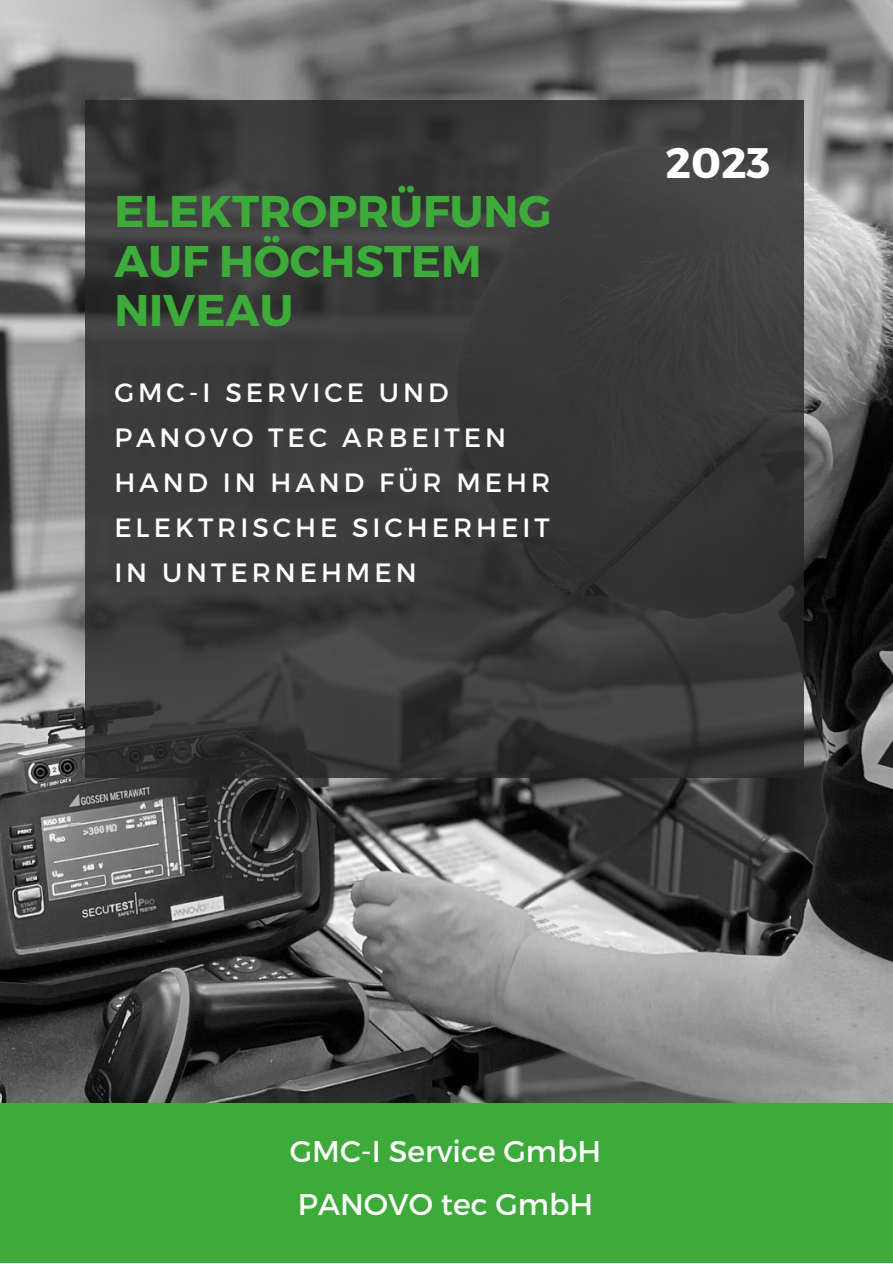
<style>
.page{position:relative;width:893px;height:1264px;background:#fff}
.page>*{position:absolute;margin:0;border:0;box-sizing:border-box;transform-origin:0 0}
.t1{font:700 44.4px/49.5px "Montserrat";color:#3dab3a}
.t2{font:700 42.6px "Montserrat";color:#fff}
.t3{font:30px "Montserrat";color:#fff}
.t4{font:26.4px/45px "Montserrat";letter-spacing:.15em;color:#fff}
</style>
<div class="page">
<div style="left:0;top:0;width:892px;height:1262px;background:#3dab3a"></div>
<img style="left:0;top:0;width:892px;height:1102px">
<svg style="left:85px;top:100px;width:718px;height:677px;background:#393939"></svg>
<p class="t1" style="left:114px;top:185px;width:438px">ELEKTROPRÜFUNG<br>AUF HÖCHSTEM<br>NIVEAU</p>
<p class="t4" style="left:114px;top:369px;width:437px">GMC-I SERVICE UND<br>PANOVO TEC ARBEITEN<br>HAND IN HAND FÜR MEHR<br>ELEKTRISCHE SICHERHEIT</p>
<p class="t4" style="left:114px;top:549px;width:304px">IN UNTERNEHMEN</p>
<p class="t2" style="left:665px;top:135px;width:106px">2023</p>
<p class="t3" style="left:290px;top:1132px;width:313px">GMC-I Service GmbH</p>
<p class="t3" style="left:298px;top:1184px;width:297px">PANOVO tec GmbH</p>
</div>
